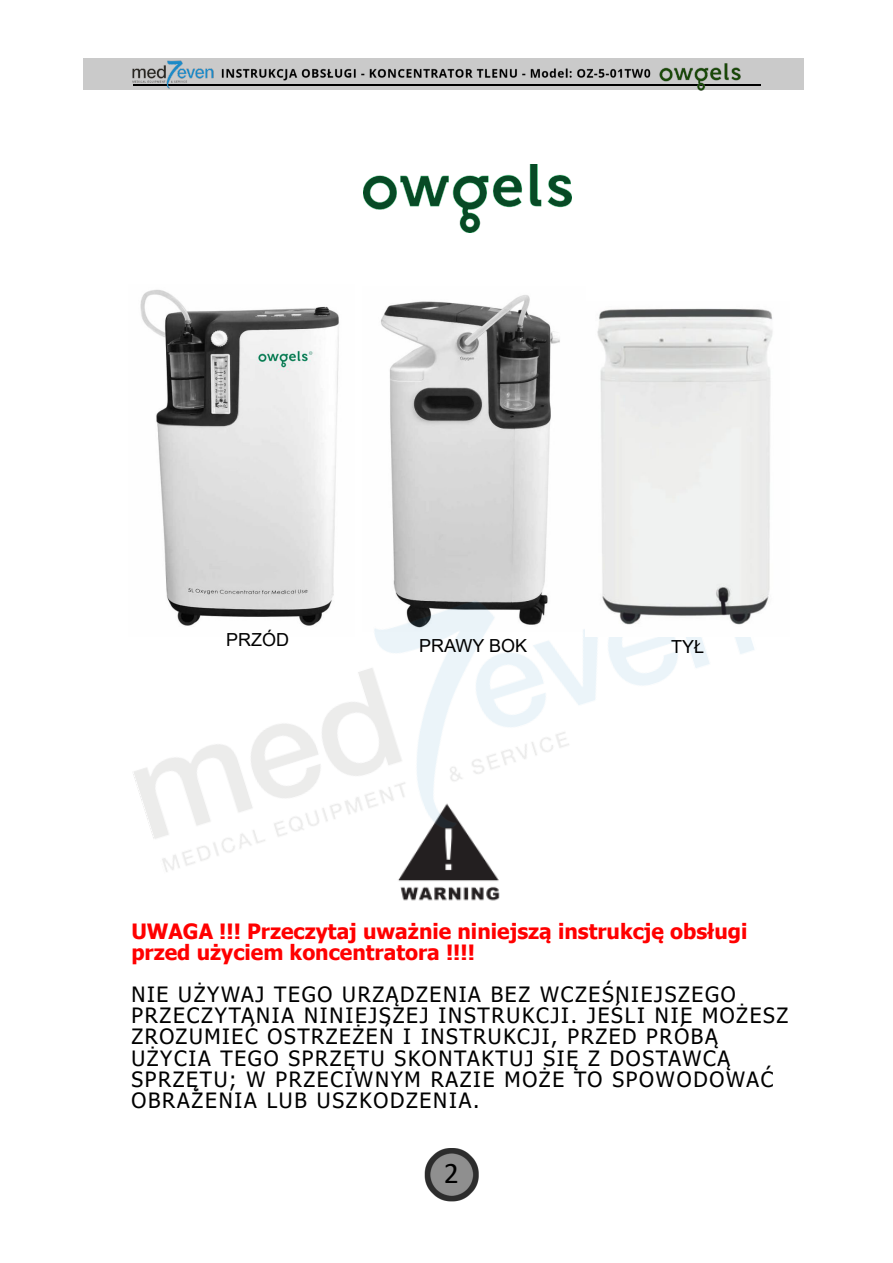
<style>
.page{position:relative;width:893px;height:1263px;background:#fff}
.page>*{position:absolute;margin:0;border:0;box-sizing:border-box;transform-origin:0 0}
.t1{font:30px "Calibri";color:#000}
.t2{font:21px/21px "Tahoma";letter-spacing:.08em;color:#000}
.t3{font:700 21px/21px "Tahoma";color:#f00}
.t4{font:18px "Arial";color:#000}
</style>
<div class="page">
<div style="left:83px;top:59px;width:720px;height:30px;background:#cacaca"></div>
<img style="left:424px;top:1148px;width:55px;height:54px">
<hr style="left:133px;top:84px;width:627px;height:2px;background:#000">
<img style="left:140px;top:289px;width:199px;height:230px">
<img style="left:381px;top:295px;width:179px;height:224px">
<img style="left:133px;top:519px;width:621px;height:382px">
<img style="left:585px;top:308px;width:188px;height:329px">
<img style="left:364px;top:164px;width:208px;height:69px">
<img style="left:119px;top:58px;width:631px;height:33px">
<p class="t4" style="left:226px;top:633px;width:64px">PRZÓD</p>
<p class="t4" style="left:419px;top:638px;width:110px">PRAWY BOK</p>
<p class="t4" style="left:671px;top:640px;width:35px">TYŁ</p>
<p class="t3" style="left:131px;top:923px;width:618px">UWAGA !!! Przeczytaj uważnie niniejszą instrukcję obsługi przed użyciem koncentratora !!!!</p>
<p class="t2" style="left:131px;top:986px;width:658px">NIE UŻYWAJ TEGO URZĄDZENIA BEZ WCZEŚNIEJSZEGO PRZECZYTANIA NINIEJSZEJ INSTRUKCJI. JEŚLI NIE MOŻESZ ZROZUMIEĆ OSTRZEŻEŃ I INSTRUKCJI, PRZED PRÓBĄ UŻYCIA TEGO SPRZĘTU SKONTAKTUJ SIĘ Z DOSTAWCĄ SPRZĘTU; W PRZECIWNYM RAZIE MOŻE TO SPOWODOWAĆ OBRAŻENIA LUB USZKODZENIA.</p>
<h1 class="t1" style="left:444px;top:1160px;width:17px">2</h1>
</div>
